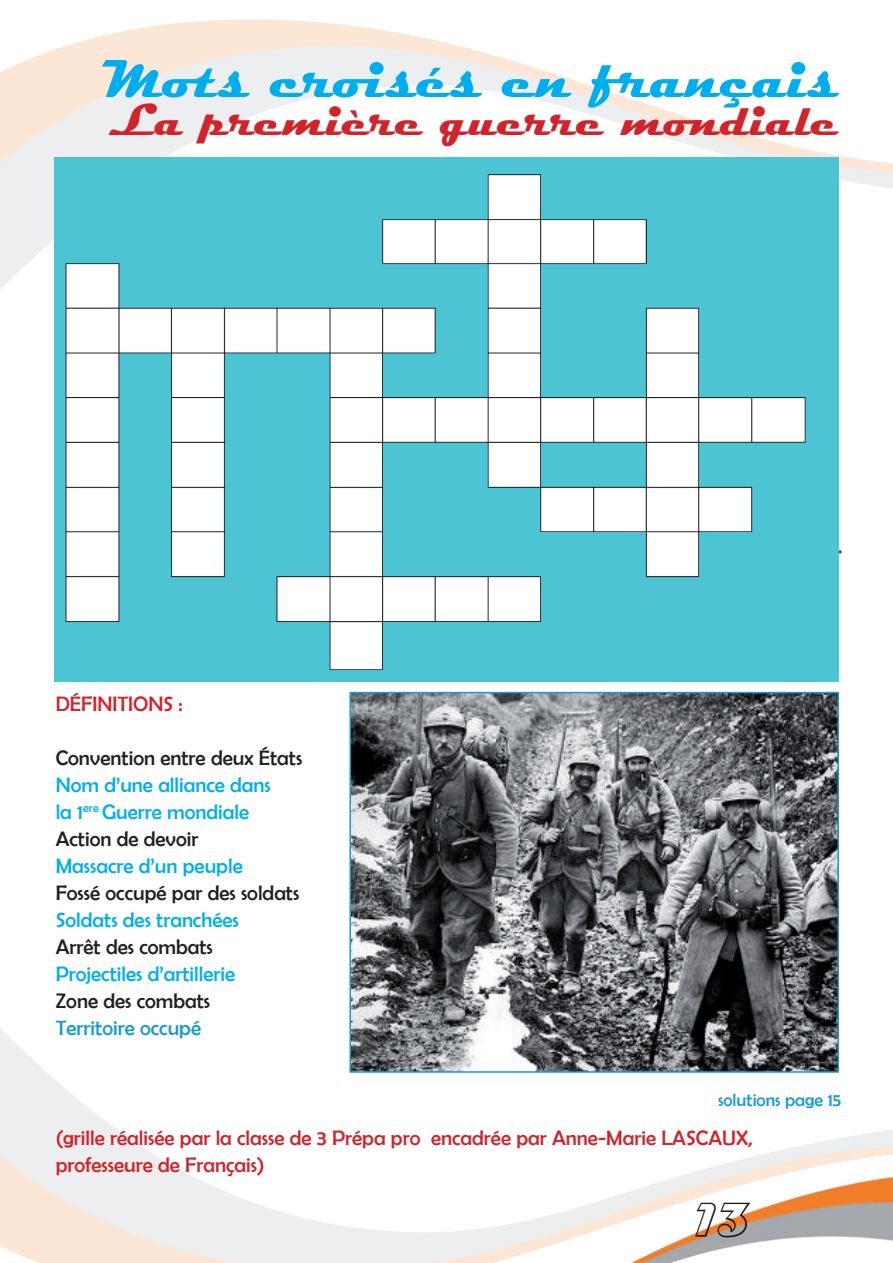
<style>
.page{position:relative;width:893px;height:1263px;background:#fff}
.page>*{position:absolute;margin:0;border:0;box-sizing:border-box;transform-origin:0 0}
.t1{font:700 54px "Magneto";color:#00aeef}
.t2{font:700 45px "Magneto";color:#d1232a}
.t3{font:700 45px "Magneto";color:#fff}
.t4{font:21px/27px "Berlin Sans FB";color:#00aeef}
.t5{font:21px "Berlin Sans FB";color:#d1232a}
.t6{font:21px "Berlin Sans FB";color:#231f20}
.t7{font:21px "Berlin Sans FB";color:#189bd0}
.t8{font:18px "Berlin Sans FB";color:#189bd0}
.s1{color:#231f20}
</style>
<div class="page">
<img style="left:0;top:19px;width:893px;height:270px">
<img style="left:366px;top:1148px;width:527px;height:115px">
<img style="left:54px;top:157px;width:785px;height:524px">
<img style="left:352px;top:695px;width:484px;height:375px">
<div style="left:349px;top:692px;width:490px;height:381px;border:2px solid #189bd0"></div>
<h1 class="t1" style="left:102px;top:48px;width:738px">Mots croisés en français</h1>
<h2 class="t2" style="left:109px;top:94px;width:732px">La première guerre mondiale</h2>
<p class="t5" style="left:56px;top:692px;width:129px">Définitions :</p>
<p class="t6" style="left:56px;top:746px;width:248px">Convention entre deux États</p>
<p class="t4" style="left:56px;top:771px;width:217px">Nom d’une alliance dans la 1<sup>ere</sup> Guerre mondiale<br><span class="s1">Action de devoir</span></p>
<p class="t4" style="left:56px;top:852px;width:189px">Massacre d’un peuple</p>
<p class="t6" style="left:56px;top:881px;width:245px">Fossé occupé par des soldats</p>
<p class="t4" style="left:56px;top:906px;width:185px">Soldats des tranchées</p>
<p class="t6" style="left:56px;top:935px;width:159px">Arrêt des combats</p>
<p class="t4" style="left:56px;top:960px;width:181px">Projectiles d’artillerie</p>
<p class="t6" style="left:56px;top:989px;width:156px">Zone des combats</p>
<p class="t7" style="left:56px;top:1016px;width:147px">Territoire occupé</p>
<p class="t8" style="left:718px;top:1090px;width:125px">solutions page 15</p>
<p class="t5" style="left:56px;top:1126px;width:619px">(grille réalisée par la classe de 3 Prépa pro encadrée par Anne-Marie LASCAU</p>
<p class="t5" style="left:736px;top:1126px;width:18px">X,</p>
<p class="t5" style="left:56px;top:1153px;width:210px">professeure de Français)</p>
<h2 class="t3" style="left:695px;top:1194px;width:54px">13</h2>
</div>
